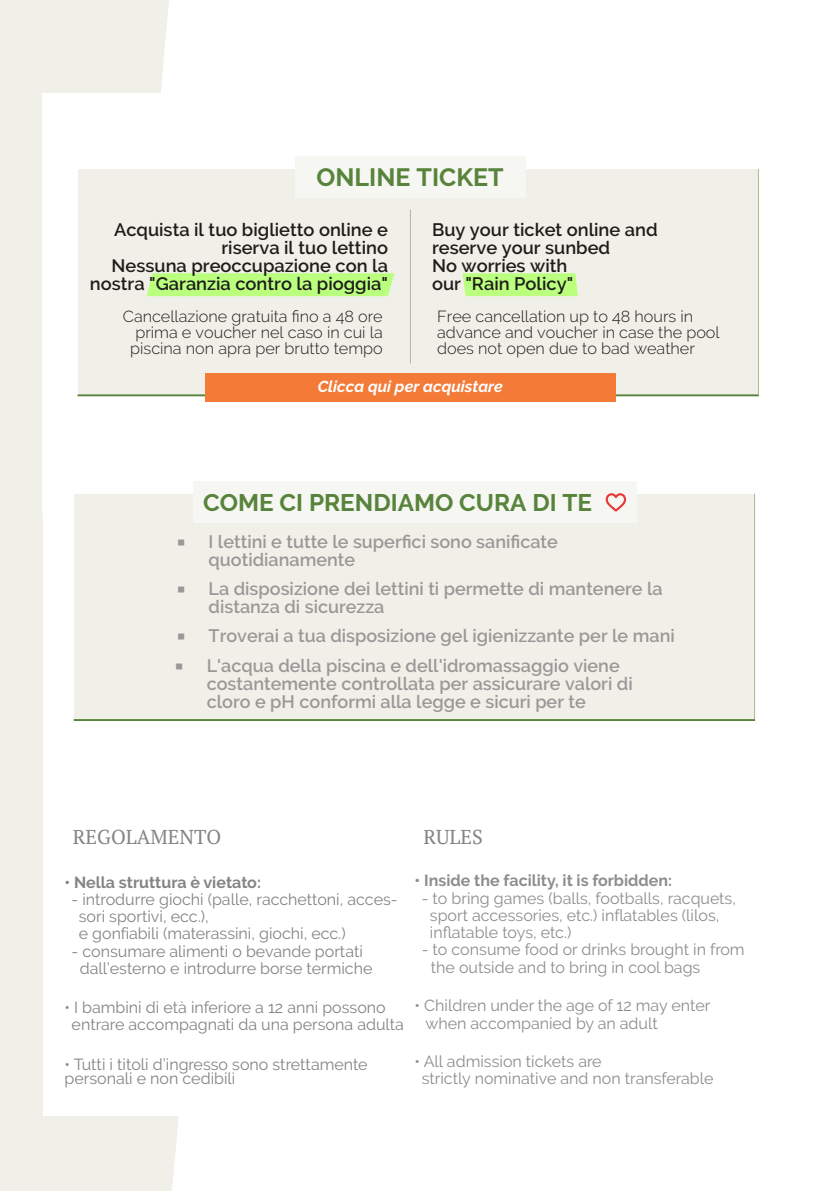
<style>
.page{position:relative;width:840px;height:1191px;background:#fff}
.page>*{position:absolute;margin:0;border:0;box-sizing:border-box;transform-origin:0 0}
.t1{font:700 25px "Raleway";color:#57833b}
.t2{font:700 24px "Raleway";color:#57833b}
.t3{font:20px "PT Serif";color:#858384}
.t4{font:600 18px/18px "Raleway";color:#9b9798}
.t5{font:600 18px/18px "Raleway";color:#1e1c1a;text-align:right}
.t6{font:16px/17.2px "Raleway";color:#858384}
.t7{font:16px/17.2px "Raleway";color:#8f8c8d}
.t8{font:300 16px/16px "Raleway";color:#1e1c1a;text-align:right}
.t9{font:700 16px "Raleway";color:#8f8c8d}
.t10{font:700 16px "Raleway";color:#858384}
.t11{font:italic 700 15.8px "Raleway";color:#fff}
.s1{font-family:"Lucida Grande";font-weight:700}
</style>
<div class="page">
<div style="left:0;top:0;width:179px;height:1191px;background:#f0f0e8"></div>
<div style="left:43px;top:93px;width:346px;height:420px;background:#fff"></div>
<div style="left:43px;top:507px;width:696px;height:608px;background:#fff"></div>
<div style="left:78px;top:169px;width:680px;height:226px;background:#f0f0e8"></div>
<div style="left:295px;top:156px;width:230px;height:42px;background:#f6f6f2"></div>
<svg style="left:146px;top:273px;width:248px;height:23px;background:#bbfe80"></svg>
<svg style="left:462px;top:273px;width:115px;height:23px;background:#bbfe80"></svg>
<hr style="left:77px;top:394px;width:681px;height:2px;background:#57833b">
<div style="left:205px;top:373px;width:410px;height:29px;background:#f37a37"></div>
<hr style="left:410px;top:210px;width:1px;height:153px;background:#aeba8e">
<hr style="left:757px;top:169px;width:1px;height:226px;background:#aeba8e">
<div style="left:74px;top:494px;width:680px;height:225px;background:#f0f0e8"></div>
<hr style="left:753px;top:494px;width:1px;height:227px;background:#aeba8e">
<div style="left:193px;top:481px;width:443px;height:42px;background:#f6f6f2"></div>
<svg style="left:605px;top:493px;width:21px;height:19px"></svg>
<svg style="left:74px;top:718px;width:681px;height:3px"></svg>
<h1 class="t1" style="left:316px;top:162px;width:188px">ONLINE TICKET</h1>
<p class="t5" style="left:90px;top:220px;width:299px">Acquista il tuo biglietto online e riserva il tuo lettino<br>Nessuna preoccupazione con la nostra "Garanzia contro la pioggia"</p>
<p class="t5" style="left:432px;top:220px;width:227px;text-align:left">Buy your ticket online and reserve your sunbed<br>No worries with<br>our "Rain Policy"</p>
<p class="t8" style="left:123px;top:309px;width:261px">Cancellazione gratuita fino a 48 ore prima e voucher nel caso in cui la piscina non apra per brutto tempo</p>
<p class="t8" style="left:437px;top:309px;width:284px;text-align:left">Free cancellation up to 48 hours in advance and voucher in case the pool does not open due to bad weather</p>
<p class="t11" style="left:318px;top:377px;width:186px">Clicca qui per acquistare</p>
<h2 class="t2" style="left:203px;top:488px;width:390px">COME CI PRENDIAMO CURA DI TE</h2>
<p class="t4" style="left:208px;top:532px;width:350px;text-indent:-32px"><span class="s1">■</span> I lettini e tutte le superfici sono sanificate quotidianamente</p>
<p class="t4" style="left:208px;top:580px;width:455px;text-indent:-32px"><span class="s1">■</span> La disposizione dei lettini ti permette di mantenere la distanza di sicurezza</p>
<p class="t4" style="left:176px;top:627px;width:500px"><span class="s1">■</span> Troverai a tua disposizione gel igienizzante per le mani</p>
<p class="t4" style="left:206px;top:656px;width:427px;text-indent:-32px"><span class="s1">■</span> L'acqua della piscina e dell'idromassaggio viene costantemente controllata per assicurare valori di cloro e pH conformi alla legge e sicuri per te</p>
<p class="t3" style="left:73px;top:828px;width:150px">REGOLAMENTO</p>
<p class="t3" style="left:423px;top:828px;width:61px">RULES</p>
<p class="t10" style="left:64px;top:872px;width:198px">• Nella struttura è vietato:</p>
<p class="t6" style="left:79px;top:890px;width:320px;text-indent:-7px">- introdurre giochi (palle, racchettoni, acces&shy;sori sportivi, ecc.),<br>e gonfiabili (materassini, giochi, ecc.)</p>
<p class="t6" style="left:72px;top:942px;width:302px;text-align:center">- consumare alimenti o bevande portati dall’esterno e introdurre borse termiche</p>
<p class="t6" style="left:72px;top:998px;width:334px;text-indent:-7px">• I bambini di età inferiore a 12 anni possono entrare accompagnati da una persona adulta</p>
<p class="t6" style="left:64px;top:1057px;width:304px;line-height:14px">• Tutti i titoli d’ingresso sono strettamente personali e non cedibili</p>
<p class="t9" style="left:414px;top:871px;width:259px">• Inside the facility, it is forbidden:</p>
<p class="t7" style="left:429px;top:889px;width:307px;text-indent:-8px">- to bring games (balls, footballs, racquets, sport accessories, etc.) inflatables (lilos, inflatable toys, etc.)</p>
<p class="t7" style="left:430px;top:941px;width:315px;text-indent:-9px">- to consume food or drinks brought in from the outside and to bring in cool bags</p>
<p class="t7" style="left:425px;top:997px;width:286px;text-indent:-11px">• Children under the age of 12 may enter when accompanied by an adult</p>
<p class="t7" style="left:421px;top:1052px;width:293px;text-indent:-7px">• All admission tickets are<br>strictly nominative and non transferable</p>
</div>
